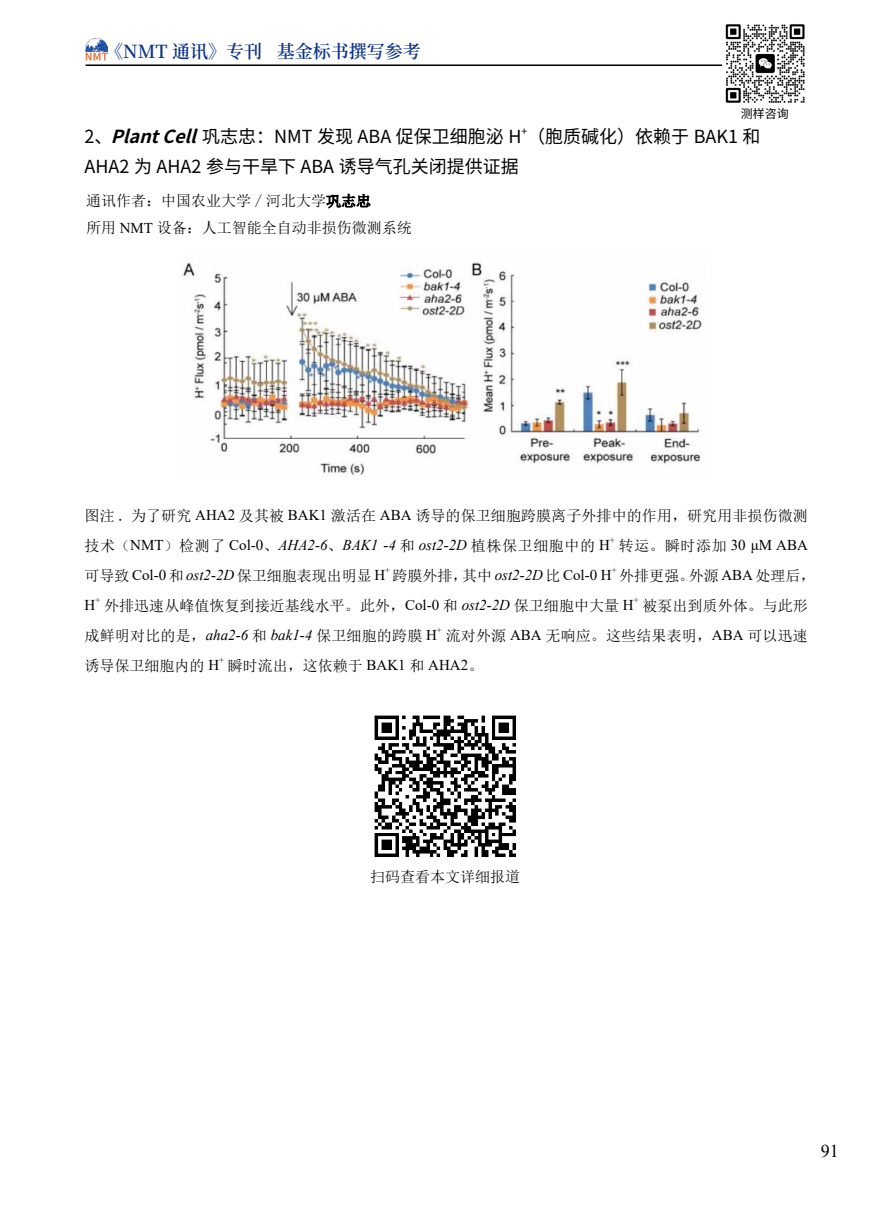
<style>
.page{position:relative;width:893px;height:1212px;background:#fff}
.page>*{position:absolute;margin:0;border:0;box-sizing:border-box;transform-origin:0 0}
.t1{font:18px "Noto Sans Hans";color:#000}
.t2{font:600 18px "Source Han Serif CN";color:#0c3388}
.t3{font:18px "Times New Roman";color:#000}
.t4{font:15px/27px "Sim Sun";letter-spacing:.005em;color:#000}
.t5{font:italic 15px "Times New Roman";color:#000}
.t6{font:15px "Times New Roman";color:#000}
.t7{font:12px "Noto Sans Hans";color:#000}
.t8{font:10.5px "Noto Sans Hans";color:#000}
.t9{font:8.7px "Times New Roman";color:#000}
.s1{font-weight:700;font-style:italic}
.s2{font-family:"Times New Roman"}
.s3{font-family:"Sim Sun";font-style:normal}
.s4{font-style:normal}
.s5{font-family:"Times New Roman";font-style:italic}
</style>
<div class="page">
<hr style="left:86px;top:64px;width:721px;height:2px;background:#000">
<img style="left:86px;top:38px;width:22px;height:22px">
<img style="left:722px;top:24px;width:85px;height:79px">
<img style="left:374px;top:715px;width:142px;height:142px">
<img style="left:183px;top:262px;width:519px;height:214px">
<svg style="left:326px;top:193px;width:44px;height:16px"></svg>
<p class="t2" style="left:105px;top:41px;width:317px">《NMT 通讯》专刊 基金标书撰写参考</p>
<p class="t7" style="left:741px;top:106px;width:49px">测样咨询</p>
<p class="t1" style="left:85px;top:127px;width:677px">2、<span class="s1">PlantCell</span>巩志忠：NMT 发现 ABA 促保卫细胞泌 H （胞质碱化）依赖于 BAK1 和</p>
<p class="t8" style="left:521px;top:125px;width:7px">+</p>
<p class="t1" style="left:85px;top:157px;width:436px">AHA2 为 AHA2 参与干旱下 ABA 诱导气孔关闭提供证据</p>
<p class="t4" style="left:86px;top:188px;width:327px">通讯作者：中国农业大学 / 河北大学巩志忠<br>所用 <span class="s2">NMT</span> 设备：人工智能全自动非损伤微测系统</p>
<p class="t4" style="left:85px;top:502px;width:725px">图注 . 为了研究 <span class="s2">AHA2</span> 及其被 <span class="s2">BAK1</span> 激活在 <span class="s2">ABA</span> 诱导的保卫细胞跨膜离子外排中的作用，研究用非损伤微测</p>
<p class="t5" style="left:85px;top:535px;width:527px"><span class="s3">技术（</span><span class="s4">NMT</span><span class="s3">）检测了</span> <span class="s4">Col-0</span><span class="s3">、</span>AHA2-6<span class="s3">、</span>BAK1 -4 <span class="s3">和</span> ost2-2D <span class="s3">植株保卫细胞中的</span> <span class="s4">H</span></p>
<p class="t9" style="left:610px;top:534px;width:6px">+</p>
<p class="t4" style="left:619px;top:532px;width:191px">转运。瞬时添加 <span class="s2">30 μM ABA</span></p>
<p class="t4" style="left:85px;top:562px;width:302px">可导致 <span class="s2">Col-0</span> 和 <span class="s5">ost2-2D</span> 保卫细胞表现出明显 <span class="s2">H</span></p>
<p class="t9" style="left:385px;top:564px;width:6px">+</p>
<p class="t4" style="left:393px;top:562px;width:221px">跨膜外排，其中 <span class="s5">ost2-2D</span> 比 <span class="s2">Col-0 H</span></p>
<p class="t9" style="left:612px;top:564px;width:6px">+</p>
<p class="t4" style="left:619px;top:562px;width:198px">外排更强。外源 <span class="s2">ABA</span> 处理后，</p>
<p class="t6" style="left:85px;top:594px;width:12px">H</p>
<p class="t9" style="left:95px;top:594px;width:6px">+</p>
<p class="t4" style="left:104px;top:592px;width:531px">外排迅速从峰值恢复到接近基线水平。此外，<span class="s2">Col-0</span> 和 <span class="s5">ost2-2D</span> 保卫细胞中大量 <span class="s2">H</span></p>
<p class="t9" style="left:634px;top:594px;width:6px">+</p>
<p class="t4" style="left:642px;top:592px;width:167px">被泵出到质外体。与此形</p>
<p class="t4" style="left:85px;top:622px;width:354px">成鲜明对比的是，<span class="s5">aha2-6</span> 和 <span class="s5">bak1-4</span> 保卫细胞的跨膜 <span class="s2">H</span></p>
<p class="t9" style="left:437px;top:624px;width:6px">+</p>
<p class="t4" style="left:446px;top:622px;width:364px">流对外源 <span class="s2">ABA</span> 无响应。这些结果表明，<span class="s2">ABA</span> 可以迅速</p>
<p class="t4" style="left:85px;top:652px;width:136px">诱导保卫细胞内的 <span class="s2">H</span></p>
<p class="t9" style="left:219px;top:654px;width:6px">+</p>
<p class="t4" style="left:228px;top:652px;width:257px">瞬时流出，这依赖于 <span class="s2">BAK1</span> 和 <span class="s2">AHA2</span>。</p>
<p class="t4" style="left:370px;top:863px;width:151px">扫码查看本文详细报道</p>
<p class="t3" style="left:821px;top:1138px;width:19px">91</p>
</div>
